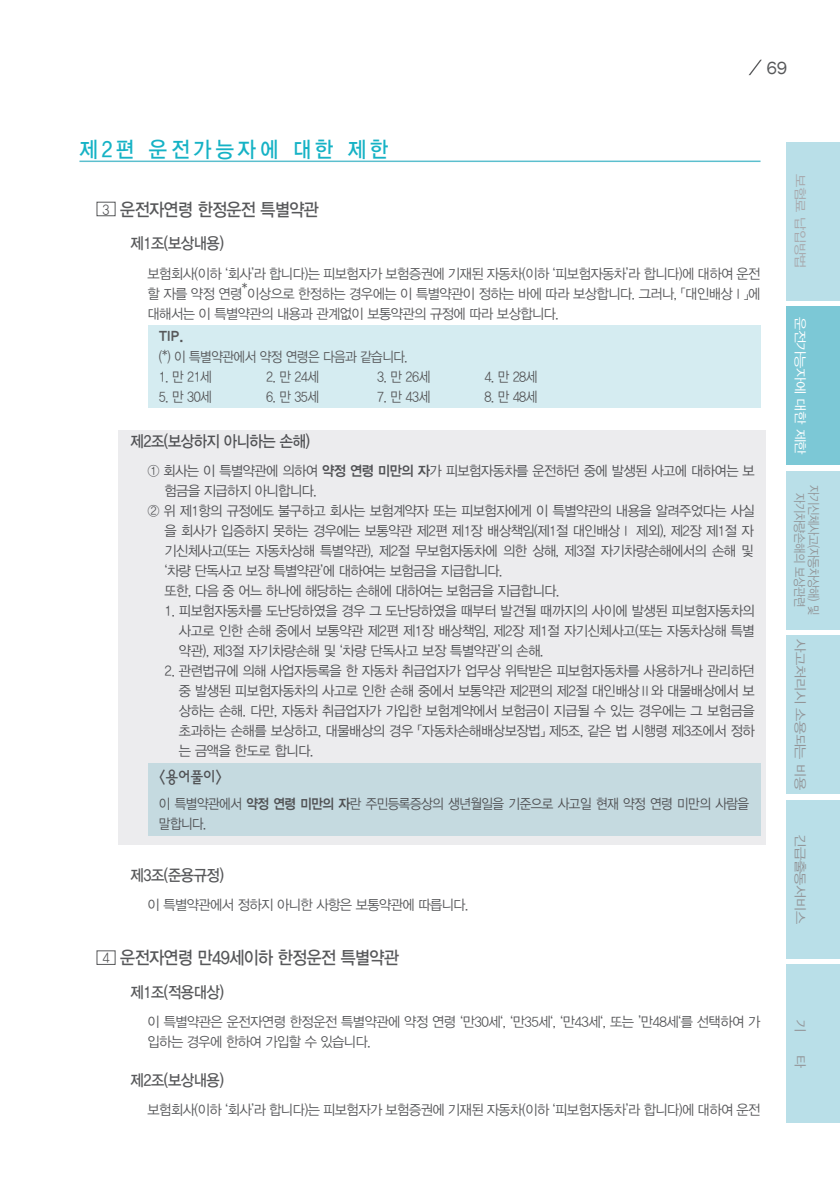
<style>
.page{position:relative;width:840px;height:1191px;background:#fff}
.page>*{position:absolute;margin:0;border:0;box-sizing:border-box;transform-origin:0 0}
.제1편{font:22px "YDVYGO Std 33";letter-spacing:.185em;color:#15b2c5;scale:.9 1}
.특별약관{font:18px "YDVYGO Std 33";letter-spacing:-.03em;color:#57585a;scale:.9 1}
.t1{font:18px "Franklin Gothic";color:#57585a}
.제1절{font:16px "YDVYGO Std 33";letter-spacing:-.03em;color:#57585a;scale:.9 1}
.용어풀이{font:16px "YDVYGO Std 23";color:#57585a;scale:.9 1}
.본문_1{font:14px/20px "YDVYGO Std 32";letter-spacing:-.03em;color:#57585a;text-align:justify;scale:.95 1}
.본문{font:14px/20px "YDVYGO Std 32";letter-spacing:-.04em;color:#57585a;text-align:justify;scale:.95 1}
.본문_내어쓰기{font:14px/20px "YDVYGO Std 32";letter-spacing:-.04em;color:#57585a;scale:.95 1}
.팁{font:14px/20px "YDVYGO Std 32";letter-spacing:-.04em;color:#57585a;scale:.9 1}
.본문-2{font:14px "YDVYGO Std 25";color:#57585a;scale:.95 1}
.목차_본문{font:14px "YDVYGO Std 32";color:#57585a;scale:.9 1}
.t2{font:12.8px/14px "YDVYGO Std 12";letter-spacing:-.03em;color:#939598;text-align:center;scale:.87 1}
.t3{font:12.8px "YDVYGO Std 12";letter-spacing:-.03em;color:#939598;scale:1.12 1}
.t4{font:12.8px "YDVYGO Std 12";letter-spacing:-.03em;color:#fff;scale:1.12 1}
.t5{font:12.8px "YDVYGO Std 12";letter-spacing:-.03em;color:#a8a9ad;scale:1.12 1}
.s1{font-family:"YDVYGO Std 34"}
</style>
<div class="page">
<svg style="left:748px;top:60px;width:13px;height:15px"></svg>
<div style="left:785px;top:142px;width:54px;height:158px;background:#b9dfe8"></div>
<div style="left:785px;top:306px;width:54px;height:159px;background:#7cc8d6"></div>
<div style="left:785px;top:471px;width:54px;height:158px;background:#b9dfe8"></div>
<div style="left:785px;top:635px;width:54px;height:159px;background:#b9dfe8"></div>
<div style="left:785px;top:799px;width:54px;height:159px;background:#b9dfe8"></div>
<div style="left:785px;top:964px;width:54px;height:159px;background:#b9dfe8"></div>
<hr style="left:79px;top:160px;width:681px;height:2px;background:#5cbfce">
<div style="left:96px;top:202px;width:19px;height:14px;border:1px solid #57585a"></div>
<div style="left:147px;top:325px;width:613px;height:83px;background:#d5ecf1"></div>
<div style="left:96px;top:950px;width:19px;height:15px;border:1px solid #57585a"></div>
<svg style="left:119px;top:430px;width:646px;height:415px;background:#e5e9eb"></svg>
<p class="제1편" style="left:79px;top:138px;width:344px">제2편 운전가능자에 대한 제한</p>
<p class="t1" style="left:766px;top:57px;width:23px">69</p>
<p class="목차_본문" style="left:102px;top:202px;width:9px">3</p>
<p class="특별약관" style="left:120px;top:200px;width:222px">운전자연령 한정운전 특별약관</p>
<p class="제1절" style="left:130px;top:235px;width:105px">제1조(보상내용)</p>
<p class="본문" style="left:147px;top:264px;width:646px">보험회사(이하 ‘회사’라 합니다)는 피보험자가 보험증권에 기재된 자동차(이하 ‘피보험자동차’라 합니다)에 대하여 운전 할 자를 약정 연령*이상으로 한정하는 경우에는 이 특별약관이 정하는 바에 따라 보상합니다. 그러나, 「대인배상Ⅰ」에 대해서는 이 특별약관의 내용과 관계없이 보통약관의 규정에 따라 보상합니다.</p>
<p class="본문-2" style="left:159px;top:330px;width:28px">TIP.</p>
<p class="팁" style="left:159px;top:347px;width:278px">(*) 이 특별약관에서 약정 연령은 다음과 같습니다.</p>
<p class="팁" style="left:159px;top:367px;width:60px">1. 만 21세</p>
<p class="팁" style="left:266px;top:367px;width:60px">2. 만 24세</p>
<p class="팁" style="left:377px;top:367px;width:60px">3. 만 26세</p>
<p class="팁" style="left:484px;top:367px;width:60px">4. 만 28세</p>
<p class="팁" style="left:159px;top:387px;width:60px">5. 만 30세</p>
<p class="팁" style="left:266px;top:387px;width:60px">6. 만 35세</p>
<p class="팁" style="left:377px;top:387px;width:60px">7. 만 43세</p>
<p class="팁" style="left:484px;top:387px;width:60px">8. 만 48세</p>
<p class="제1절" style="left:130px;top:433px;width:201px">제2조(보상하지 아니하는 손해)</p>
<p class="본문_내어쓰기" style="left:164px;top:461px;width:622px;text-indent:-17px">① 회사는 이 특별약관에 의하여 <span class="s1">약정 연령 미만의 자</span>가 피보험자동차를 운전하던 중에 발생된 사고에 대하여는 보 험금을 지급하지 아니합니다.</p>
<p class="본문_내어쓰기" style="left:164px;top:501px;width:622px;text-align:justify;text-indent:-17px">② 위 제1항의 규정에도 불구하고 회사는 보험계약자 또는 피보험자에게 이 특별약관의 내용을 알려주었다는 사실 을 회사가 입증하지 못하는 경우에는 보통약관 제2편 제1장 배상책임(제1절 대인배상Ⅰ 제외), 제2장 제1절 자 기신체사고(또는 자동차상해 특별약관), 제2절 무보험자동차에 의한 상해, 제3절 자기차량손해에서의 손해 및 ‘차량 단독사고 보장 특별약관’에 대하여는 보험금을 지급합니다.</p>
<p class="본문_내어쓰기" style="left:164px;top:581px;width:417px">또한, 다음 중 어느 하나에 해당하는 손해에 대하여는 보험금을 지급합니다.</p>
<p class="본문_1" style="left:179px;top:601px;width:607px;text-indent:-14px">1. 피보험자동차를 도난당하였을 경우 그 도난당하였을 때부터 발견될 때까지의 사이에 발생된 피보험자동차의 사고로 인한 손해 중에서 보통약관 제2편 제1장 배상책임, 제2장 제1절 자기신체사고(또는 자동차상해 특별 약관), 제3절 자기차량손해 및 ‘차량 단독사고 보장 특별약관’의 손해.</p>
<p class="본문_1" style="left:179px;top:661px;width:607px;text-indent:-14px">2. 관련법규에 의해 사업자등록을 한 자동차 취급업자가 업무상 위탁받은 피보험자동차를 사용하거나 관리하던 중 발생된 피보험자동차의 사고로 인한 손해 중에서 보통약관 제2편의 제2절 대인배상Ⅱ와 대물배상에서 보 상하는 손해. 다만, 자동차 취급업자가 가입한 보험계약에서 보험금이 지급될 수 있는 경우에는 그 보험금을 초과하는 손해를 보상하고, 대물배상의 경우 「자동차손해배상보장법」 제5조, 같은 법 시행령 제3조에서 정하 는 금액을 한도로 합니다.</p>
<p class="용어풀이" style="left:159px;top:769px;width:72px">&lt;용어풀이&gt;</p>
<p class="팁" style="left:159px;top:794px;width:657px">이 특별약관에서 <span class="s1">약정 연령 미만의 자</span>란 주민등록증상의 생년월일을 기준으로 사고일 현재 약정 연령 미만의 사람을 말합니다.</p>
<p class="제1절" style="left:130px;top:867px;width:105px">제3조(준용규정)</p>
<p class="본문" style="left:147px;top:895px;width:339px">이 특별약관에서 정하지 아니한 사항은 보통약관에 따릅니다.</p>
<p class="목차_본문" style="left:102px;top:951px;width:9px">4</p>
<p class="특별약관" style="left:120px;top:948px;width:311px">운전자연령 만49세이하 한정운전 특별약관</p>
<p class="제1절" style="left:130px;top:984px;width:105px">제1조(적용대상)</p>
<p class="본문" style="left:147px;top:1012px;width:646px">이 특별약관은 운전자연령 한정운전 특별약관에 약정 연령 ‘만30세‘, ‘만35세‘, ‘만43세‘, 또는 ’만48세‘를 선택하여 가 입하는 경우에 한하여 가입할 수 있습니다.</p>
<p class="제1절" style="left:130px;top:1071px;width:105px">제2조(보상내용)</p>
<p class="본문" style="left:147px;top:1100px;width:646px">보험회사(이하 ‘회사’라 합니다)는 피보험자가 보험증권에 기재된 자동차(이하 ‘피보험자동차’라 합니다)에 대하여 운전</p>
<p class="t5" style="left:806px;top:174px;width:86px;rotate:90deg">보험료 납입방법</p>
<p class="t4" style="left:806px;top:317px;width:125px;rotate:90deg">운전가능자에 대한 제한</p>
<p class="t2" style="left:819px;top:485px;width:150px;rotate:90deg">자기신체사고(자동차상해) 및 자기차량손해의 보상관련</p>
<p class="t3" style="left:806px;top:639px;width:136px;rotate:90deg">사고처리시 소용되는 비용</p>
<p class="t3" style="left:806px;top:834px;width:82px;rotate:90deg">긴급출동서비스</p>
<p class="t3" style="left:806px;top:1019px;width:13px;rotate:90deg">기</p>
<p class="t3" style="left:806px;top:1054px;width:13px;rotate:90deg">타</p>
</div>
